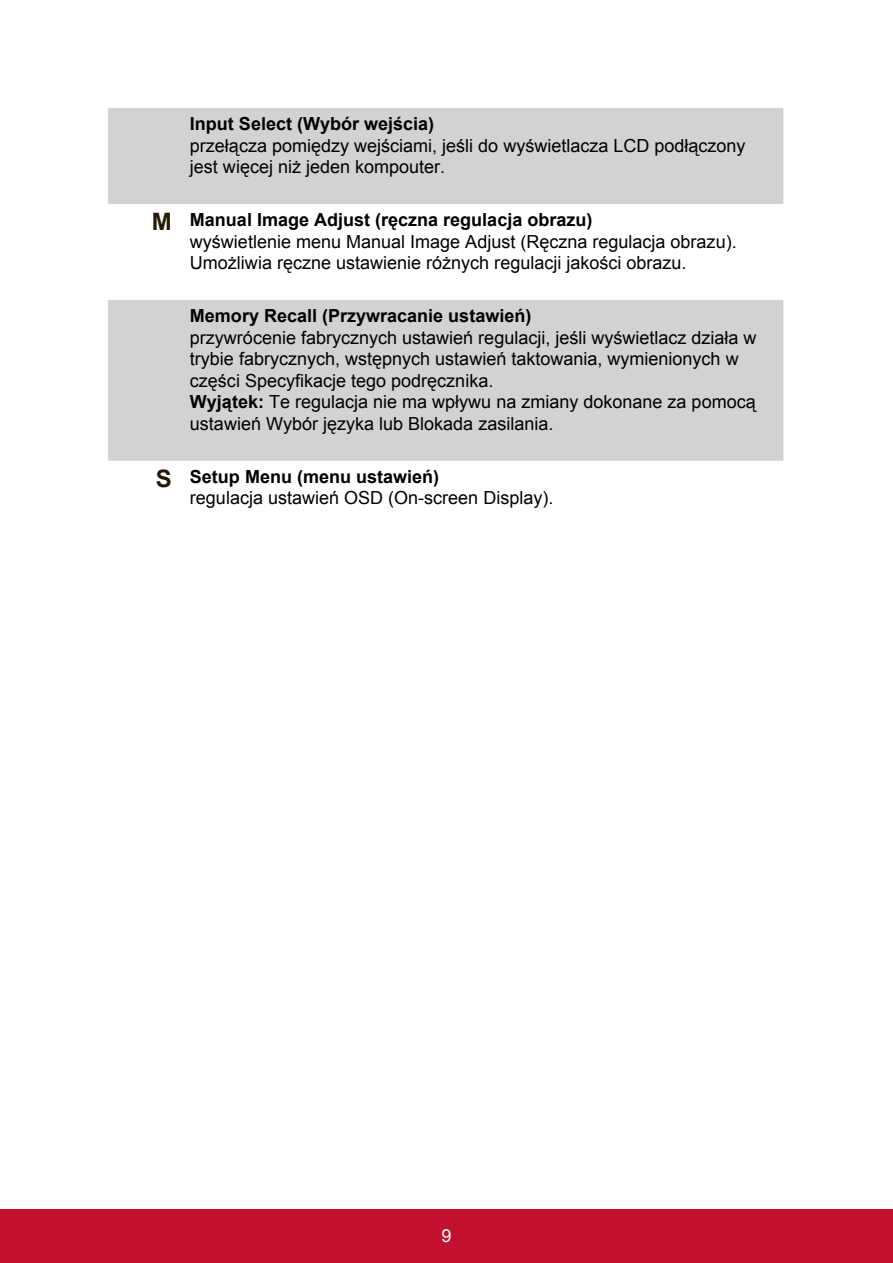
<style>
.page{position:relative;width:893px;height:1263px;background:#fff}
.page>*{position:absolute;margin:0;border:0;box-sizing:border-box;transform-origin:0 0}
.t1{font:18px/21.6px "Arial";color:#000}
.t2{font:700 18px "Arial";color:#000}
.t3{font:18px "Arial";color:#fff}
.s1{font-weight:700;font-size:24px;color:#251a05}
.s2{font-weight:700}
</style>
<div class="page">
<div style="left:0;top:1210px;width:892px;height:53px;background:#c3102f"></div>
<svg style="left:108px;top:108px;width:675px;height:353px;fill:#d1d2d4"></svg>
<p class="t2" style="left:190px;top:112px;width:246px">Input Select (Wybór wejścia)</p>
<p class="t1" style="left:190px;top:135px;width:557px">przełącza pomiędzy wejściami, jeśli do wyświetlacza LCD podłączony jest więcej niż jeden kompouter.</p>
<p class="t1" style="left:190px;top:209px;width:548px;text-indent:-38px"><span class="s1">M</span> <span class="s2">Manual Image Adjust (ręczna regulacja obrazu)<br></span>wyświetlenie menu Manual Image Adjust (Ręczna regulacja obrazu).<br>Umożliwia ręczne ustawienie różnych regulacji jakości obrazu.</p>
<p class="t2" style="left:190px;top:304px;width:343px">Memory Recall (Przywracanie ustawień)</p>
<p class="t1" style="left:190px;top:327px;width:568px">przywrócenie fabrycznych ustawień regulacji, jeśli wyświetlacz działa w trybie fabrycznych, wstępnych ustawień taktowania, wymienionych w części Specyfikacje tego podręcznika.<br><span class="s2">Wyjątek:</span> Te regulacja nie ma wpływu na zmiany dokonane za pomocą ustawień Wybór języka lub Blokada zasilania.</p>
<p class="t1" style="left:190px;top:466px;width:365px;text-indent:-34px"><span class="s1">S</span> <span class="s2">Setup Menu (menu ustawień)<br></span>regulacja ustawień OSD (On-screen Display).</p>
<p class="t3" style="left:441px;top:1223px;width:12px">9</p>
</div>
